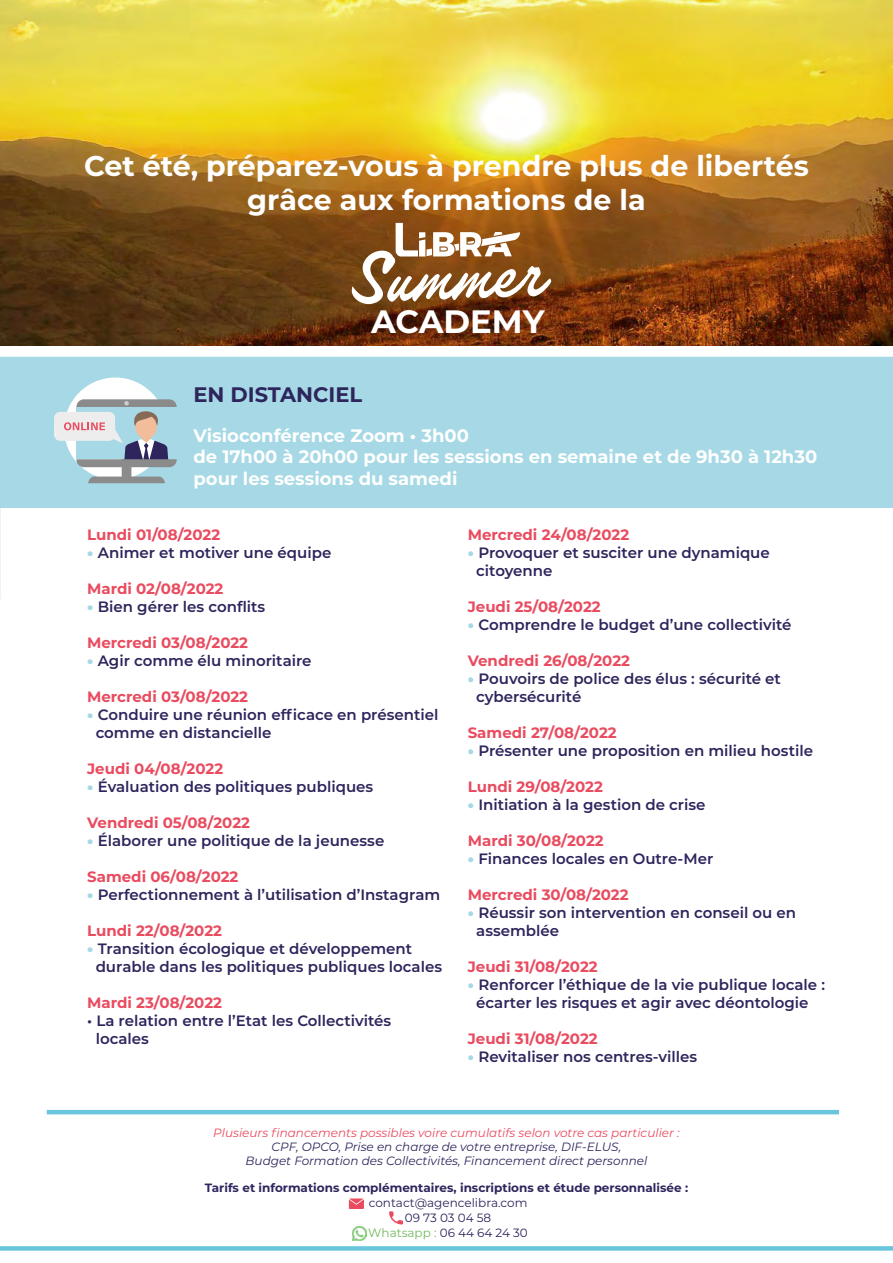
<style>
.page{position:relative;width:893px;height:1263px;background:#fff}
.page>*{position:absolute;margin:0;border:0;box-sizing:border-box;transform-origin:0 0}
.t1{font:75px "Filmotype Keynote";color:#fff}
.t2{font:700 32.25px "Montserrat";color:#fff}
.t3{font:700 28.5px/34.2px "Montserrat";color:#fff;text-align:center}
.t4{font:700 21px "Montserrat";color:#2d255c}
.t5{font:700 18px/21.6px "Montserrat";color:#fff}
.t6{font:600 15px/18px "Montserrat";color:#2d255c}
.t7{font:700 15px "Montserrat";color:#e94b5f}
.t8{font:italic 12px/14.4px "Montserrat";color:#2d255c;text-align:center}
.t9{font:italic 12px "Montserrat";color:#e94b5f}
.t10{font:700 12px "Montserrat";color:#2d255c}
.t11{font:12px/15px "Montserrat";color:#2d255c;text-align:center}
.s1{font-weight:900;color:#a6d9e5}
.s2{color:#71b95f}
</style>
<div class="page">
<div style="left:0;top:359px;width:893px;height:148px;background:#a6d9e5"></div>
<img style="left:0;top:0;width:893px;height:345px">
<hr style="left:0;top:357px;width:893px;height:4px;background:#a6d9e5">
<hr style="left:47px;top:1110px;width:792px;height:4px;background:#69c6dd">
<div style="left:0;top:1246px;width:893px;height:5px;background:#69c6dd"></div>
<div style="left:64px;top:377px;width:102px;height:103px;background:#fff;border-radius:50%"></div>
<div style="left:122px;top:437px;width:9px;height:45px;background:#8c8b8b;border-radius:3px"></div>
<svg style="left:88px;top:476px;width:77px;height:7px"></svg>
<div style="left:54px;top:412px;width:61px;height:29px;background:#eeeded;border-radius:6px"></div>
<svg style="left:64px;top:399px;width:113px;height:68px"></svg>
<svg style="left:389px;top:1211px;width:14px;height:14px"></svg>
<svg style="left:349px;top:1198px;width:15px;height:11px"></svg>
<img style="left:352px;top:1226px;width:14px;height:14px">
<svg style="left:396px;top:223px;width:124px;height:33px"></svg>
<h3 class="t3" style="left:84px;top:147px;width:726px">Cet été, préparez-vous à prendre plus de libertés grâce aux formations de la</h3>
<h1 class="t1" style="left:348px;top:232px;width:193px;rotate:-2deg">Summer</h1>
<h2 class="t2" style="left:371px;top:299px;width:175px">ACADEMY</h2>
<h3 class="t4" style="left:193px;top:379px;width:170px">EN DISTANCIEL</h3>
<p class="t5" style="left:193px;top:424px;width:625px">Visioconférence Zoom • 3h00<br>de 17h00 à 20h00 pour les sessions en semaine et de 9h30 à 12h30 pour les sessions du samedi</p>
<p class="t7" style="left:468px;top:524px;width:163px">Mercredi 24/08/2022</p>
<p class="t6" style="left:476px;top:543px;width:295px;text-indent:-9px"><span class="s1">•</span> Provoquer et susciter une dynamique citoyenne</p>
<p class="t7" style="left:468px;top:596px;width:134px">Jeudi 25/08/2022</p>
<p class="t6" style="left:468px;top:615px;width:325px"><span class="s1">•</span> Comprendre le budget d’une collectivité</p>
<p class="t7" style="left:468px;top:650px;width:164px">Vendredi 26/08/2022</p>
<p class="t6" style="left:476px;top:669px;width:306px;text-indent:-9px"><span class="s1">•</span> Pouvoirs de police des élus : sécurité et cybersécurité</p>
<p class="t7" style="left:468px;top:722px;width:150px">Samedi 27/08/2022</p>
<p class="t6" style="left:468px;top:741px;width:347px"><span class="s1">•</span> Présenter une proposition en milieu hostile</p>
<p class="t7" style="left:468px;top:776px;width:137px">Lundi 29/08/2022</p>
<p class="t6" style="left:468px;top:795px;width:239px"><span class="s1">•</span> Initiation à la gestion de crise</p>
<p class="t7" style="left:468px;top:830px;width:137px">Mardi 30/08/2022</p>
<p class="t6" style="left:468px;top:849px;width:247px"><span class="s1">•</span> Finances locales en Outre-Mer</p>
<p class="t7" style="left:468px;top:884px;width:162px">Mercredi 30/08/2022</p>
<p class="t6" style="left:476px;top:903px;width:321px;text-indent:-9px"><span class="s1">•</span> Réussir son intervention en conseil ou en assemblée</p>
<p class="t7" style="left:468px;top:956px;width:131px">Jeudi 31/08/2022</p>
<p class="t6" style="left:468px;top:975px;width:359px;text-align:center"><span class="s1">•</span> Renforcer l’éthique de la vie publique locale : écarter les risques et agir avec déontologie</p>
<p class="t7" style="left:468px;top:1028px;width:131px">Jeudi 31/08/2022</p>
<p class="t6" style="left:468px;top:1047px;width:231px"><span class="s1">•</span> Revitaliser nos centres-villes</p>
<p class="t7" style="left:87px;top:524px;width:135px">Lundi 01/08/2022</p>
<p class="t6" style="left:87px;top:543px;width:246px"><span class="s1">•</span> Animer et motiver une équipe</p>
<p class="t7" style="left:87px;top:578px;width:138px">Mardi 02/08/2022</p>
<p class="t6" style="left:87px;top:597px;width:180px"><span class="s1">•</span> Bien gérer les conflits</p>
<p class="t7" style="left:87px;top:632px;width:162px">Mercredi 03/08/2022</p>
<p class="t6" style="left:87px;top:651px;width:226px"><span class="s1">•</span> Agir comme élu minoritaire</p>
<p class="t7" style="left:87px;top:686px;width:162px">Mercredi 03/08/2022</p>
<p class="t6" style="left:96px;top:705px;width:344px;text-indent:-9px"><span class="s1">•</span> Conduire une réunion efficace en présentiel comme en distancielle</p>
<p class="t7" style="left:87px;top:758px;width:138px">Jeudi 04/08/2022</p>
<p class="t6" style="left:87px;top:777px;width:288px"><span class="s1">•</span> Évaluation des politiques publiques</p>
<p class="t7" style="left:87px;top:812px;width:164px">Vendredi 05/08/2022</p>
<p class="t6" style="left:87px;top:831px;width:299px"><span class="s1">•</span> Élaborer une politique de la jeunesse</p>
<p class="t7" style="left:87px;top:866px;width:153px">Samedi 06/08/2022</p>
<p class="t6" style="left:87px;top:885px;width:355px"><span class="s1">•</span> Perfectionnement à l’utilisation d’Instagram</p>
<p class="t7" style="left:87px;top:920px;width:136px">Lundi 22/08/2022</p>
<p class="t6" style="left:96px;top:939px;width:348px;text-indent:-9px"><span class="s1">•</span> Transition écologique et développement durable dans les politiques publiques locales</p>
<p class="t7" style="left:87px;top:992px;width:136px">Mardi 23/08/2022</p>
<p class="t6" style="left:96px;top:1011px;width:297px;text-indent:-9px">• La relation entre l’Etat les Collectivités locales</p>
<p class="t9" style="left:213px;top:1124px;width:468px">Plusieurs financements possibles voire cumulatifs selon votre cas particulier :</p>
<p class="t8" style="left:246px;top:1139px;width:403px">CPF, OPCO, Prise en charge de votre entreprise, DIF-ELUS,<br>Budget Formation des Collectivités, Financement direct personnel</p>
<p class="t10" style="left:205px;top:1179px;width:485px">Tarifs et informations complémentaires, inscriptions et étude personnalisée :</p>
<p class="t11" style="left:368px;top:1195px;width:161px">contact@agencelibra.com<br>09 73 03 04 58<br><span class="s2">Whatsapp :</span> 06 44 64 24 30</p>
</div>
